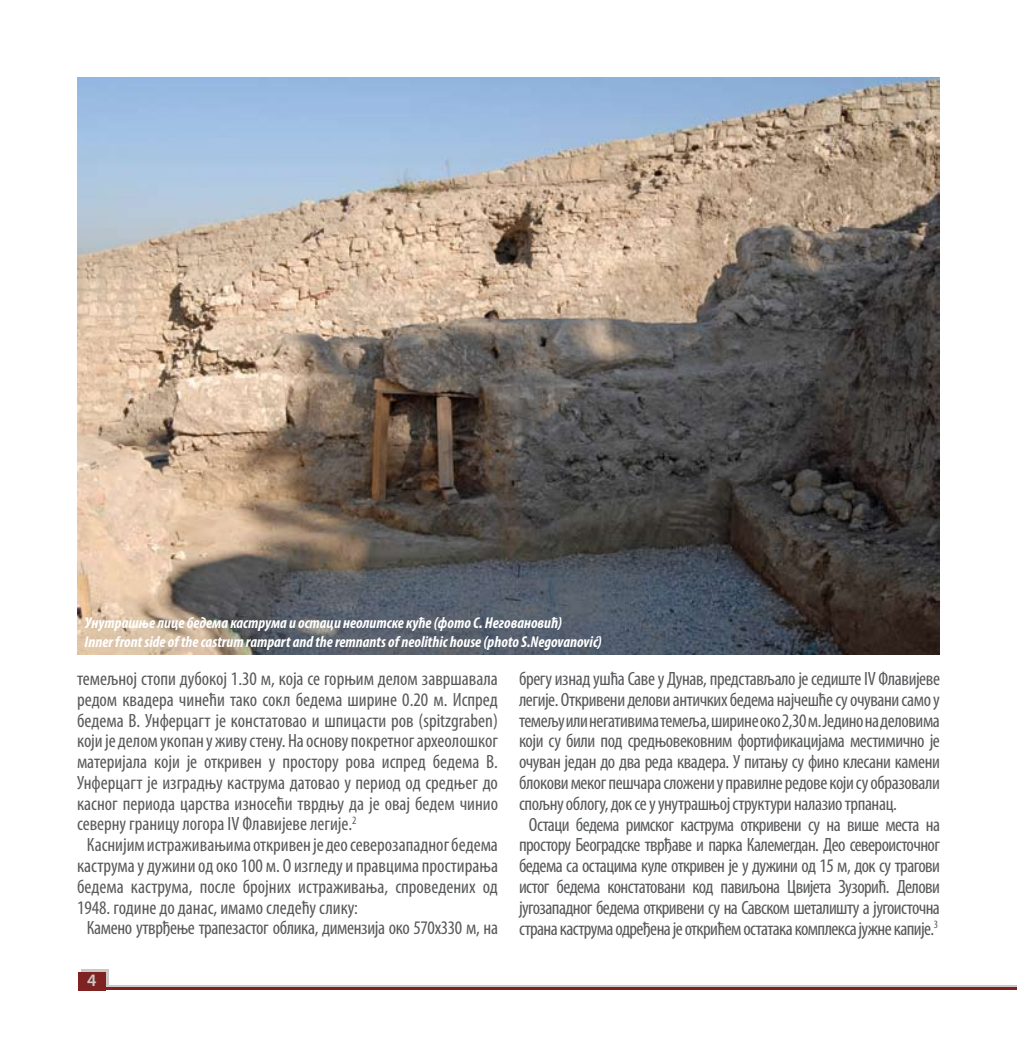
<style>
.page{position:relative;width:1017px;height:1042px;background:#fff}
.page>*{position:absolute;margin:0;border:0;box-sizing:border-box;transform-origin:0 0}
.t1{font:condensed 19.25px "Myriad Pro";letter-spacing:-.02em;color:#58595b}
.t2{font:condensed 19.25px "Myriad Pro";color:#58595b}
.t3{font:600 17.5px "Myriad Pro";color:#cdc8c5}
.t4{font:italic 700 condensed 15.75px/18.9px "Myriad Pro";color:#fff}
</style>
<div class="page">
<div style="left:81px;top:969px;width:27px;height:19px;background:#cdc8c5"></div>
<hr style="left:96px;top:985px;width:921px;height:3px;background:#cdc8c5">
<hr style="left:89px;top:987px;width:928px;height:3px;background:#7e2222">
<div style="left:79px;top:971px;width:27px;height:19px;background:#7e2222"></div>
<img style="left:77px;top:77px;width:863px;height:578px">
<p class="t4" style="left:85px;top:613px;width:519px">Унутрашње лице бедема каструма и остаци неолитске куће (фото С. Неговановић)<br>Inner front side of the castrum rampart and the remnants of neolithic house (photo S.Negovanović)</p>
<p class="t2" style="left:77px;top:667px;width:422px">темељној стопи дубокој 1.30 м, која се горњим делом завршавала</p>
<p class="t2" style="left:77px;top:688px;width:422px">редом квадера чинећи тако сокл бедема ширине 0.20 м. Испред</p>
<p class="t2" style="left:77px;top:708px;width:422px">бедема В. Унферцагт је констатовао и шпицасти ров (spitzgraben)</p>
<p class="t2" style="left:77px;top:729px;width:423px">који је делом укопан у живу стену. На основу покретног археолошког</p>
<p class="t2" style="left:77px;top:750px;width:423px">материјала који је откривен у простору рова испред бедема В.</p>
<p class="t2" style="left:77px;top:771px;width:422px">Унферцагт је изградњу каструма датовао у период од средњег до</p>
<p class="t2" style="left:77px;top:791px;width:423px">касног периода царства износећи тврдњу да је овај бедем чинио</p>
<p class="t2" style="left:77px;top:812px;width:281px">северну границу логора IV Флавијеве легије.<sup>2</sup></p>
<p class="t2" style="left:87px;top:833px;width:413px">Каснијим истраживањима откривен је део северозападног бедема</p>
<p class="t2" style="left:77px;top:854px;width:423px">каструма у дужини од око 100 м. О изгледу и правцима простирања</p>
<p class="t2" style="left:77px;top:875px;width:422px">бедема каструма, после бројних истраживања, спроведених од</p>
<p class="t2" style="left:77px;top:895px;width:283px">1948. године до данас, имамо следећу слику:</p>
<p class="t1" style="left:87px;top:916px;width:413px">Камено утврђење трапезастог облика, димензија око 570x330 м, на</p>
<p class="t3" style="left:87px;top:969px;width:11px">4</p>
<p class="t1" style="left:519px;top:667px;width:422px">брегу изнад ушћа Саве у Дунав, представљало је седиште IV Флавијеве</p>
<p class="t1" style="left:519px;top:688px;width:422px">легије. Откривени делови античких бедема најчешће су очувани само у</p>
<p class="t1" style="left:519px;top:708px;width:422px">темељу или негативима темеља, ширине око 2,30 м. Једино на деловима</p>
<p class="t1" style="left:519px;top:729px;width:422px">који су били под средњовековним фортификацијама местимично је</p>
<p class="t1" style="left:519px;top:750px;width:422px">очуван један до два реда квадера. У питању су фино клесани камени</p>
<p class="t1" style="left:519px;top:771px;width:423px">блокови меког пешчара сложени у правилне редове који су образовали</p>
<p class="t1" style="left:519px;top:792px;width:379px">спољну облогу, док се у унутрашњој структури налазио трпанац.</p>
<p class="t1" style="left:529px;top:812px;width:413px">Остаци бедема римског каструма откривени су на више места на</p>
<p class="t1" style="left:519px;top:833px;width:422px">простору Београдске тврђаве и парка Калемегдан. Део североисточног</p>
<p class="t1" style="left:519px;top:854px;width:423px">бедема са остацима куле откривен је у дужини од 15 м, док су трагови</p>
<p class="t1" style="left:519px;top:875px;width:423px">истог бедема констатовани код павиљона Цвијета Зузорић. Делови</p>
<p class="t1" style="left:519px;top:895px;width:422px">југозападног бедема откривени су на Савском шеталишту а југоисточна</p>
<p class="t1" style="left:519px;top:916px;width:420px">страна каструма одређена је открићем остатака комплекса јужне капије.<sup>3</sup></p>
</div>
